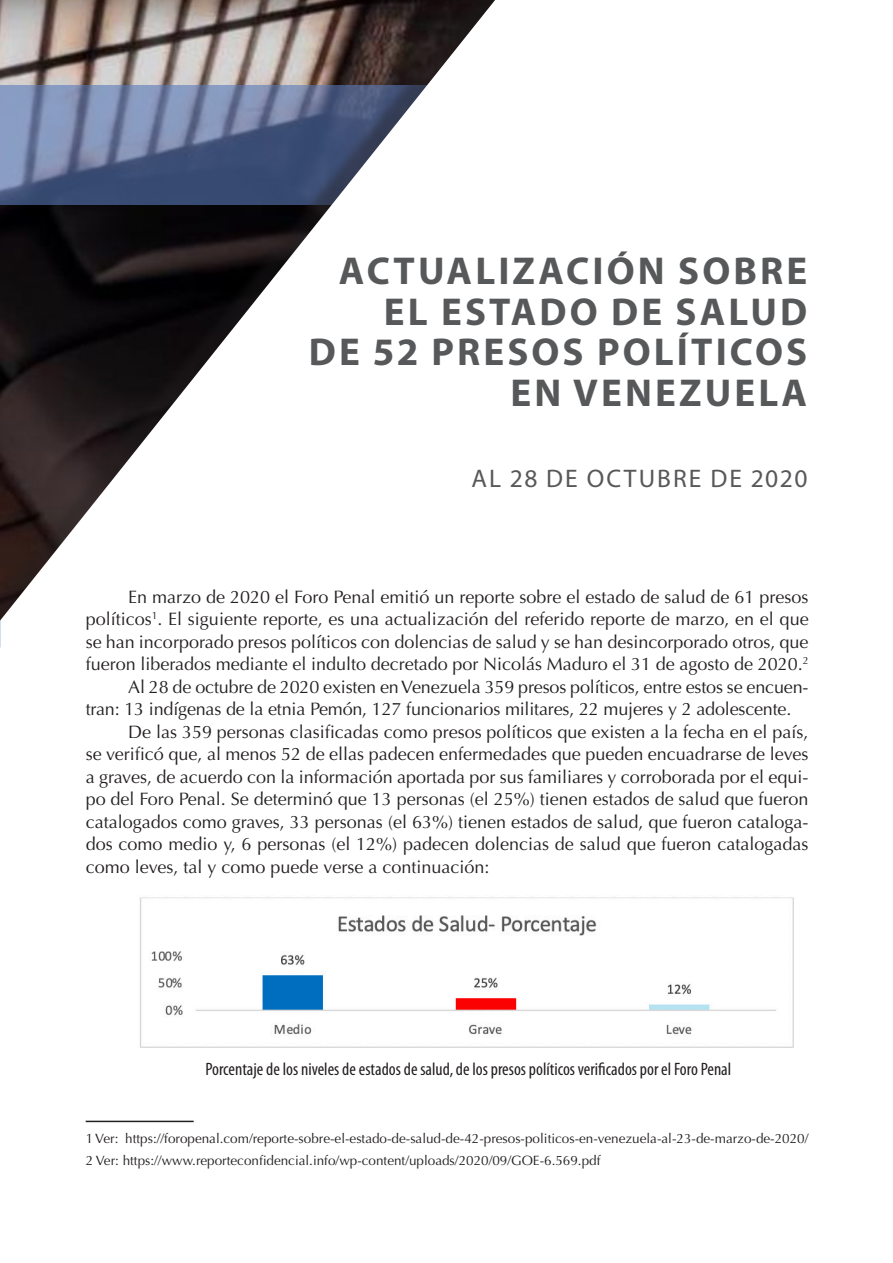
<style>
.page{position:relative;width:893px;height:1263px;background:#fff}
.page>*{position:absolute;margin:0;border:0;box-sizing:border-box;transform-origin:0 0}
.t1{font:700 39px/40.5px "Myriad Pro";letter-spacing:.08em;color:#57585a;text-align:right}
.t2{font:25.5px "Myriad Pro";letter-spacing:.08em;color:#57585a}
.TEXTO_NORMAL{font:18px/22.5px "Optima";letter-spacing:-.01em;color:#231f20;text-align:justify}
.TEXTO_NORMAL-2{font:condensed 18px "Myriad Pro";color:#231f20}
.TEXTO_NORMAL-3{font:13.5px "Optima";color:#231f20}
</style>
<div class="page">
<svg style="left:0;top:0;width:495px;height:1123px"></svg>
<img style="left:138px;top:895px;width:656px;height:158px">
<hr style="left:86px;top:1121px;width:108px;height:1px;background:#231f20">
<p class="t1" style="left:339px;top:250px;width:470px">ACTUALIZACIÓN SOBRE<br>EL ESTADO DE SALUD</p>
<p class="t1" style="left:309px;top:331px;width:500px">DE 52 PRESOS POLÍTICOS<br>EN VENEZUELA</p>
<p class="t2" style="left:471px;top:463px;width:338px">AL 28 DE OCTUBRE DE 2020</p>
<p class="TEXTO_NORMAL" style="left:86px;top:585px;width:724px;text-indent:43px">En marzo de 2020 el Foro Penal emitió un reporte sobre el estado de salud de 61 presos políticos<sup>1</sup>. El siguiente reporte, es una actualización del referido reporte de marzo, en el que se han incorporado presos políticos con dolencias de salud y se han desincorporado otros, que fueron liberados mediante el indulto decretado por Nicolás Maduro el 31 de agosto de 2020.<sup>2</sup></p>
<p class="TEXTO_NORMAL" style="left:86px;top:675px;width:724px;text-indent:43px">Al 28 de octubre de 2020 existen en Venezuela 359 presos políticos, entre estos se encuen&shy;tran: 13 indígenas de la etnia Pemón, 127 funcionarios militares, 22 mujeres y 2 adolescente.</p>
<p class="TEXTO_NORMAL" style="left:86px;top:720px;width:724px;text-indent:43px">De las 359 personas clasificadas como presos políticos que existen a la fecha en el país, se verificó que, al menos 52 de ellas padecen enfermedades que pueden encuadrarse de leves a graves, de acuerdo con la información aportada por sus familiares y corroborada por el equi&shy;po del Foro Penal. Se determinó que 13 personas (el 25%) tienen estados de salud que fueron catalogados como graves, 33 personas (el 63%) tienen estados de salud, que fueron cataloga&shy;dos como medio y, 6 personas (el 12%) padecen dolencias de salud que fueron catalogadas como leves, tal y como puede verse a continuación:</p>
<p class="TEXTO_NORMAL-2" style="left:205px;top:1058px;width:527px">Porcentaje de los niveles de estados de salud, de los presos políticos verificados por el Foro Penal</p>
<p class="TEXTO_NORMAL-3" style="left:86px;top:1130px;width:724px">1 Ver: https://foropenal.com/reporte-sobre-el-estado-de-salud-de-42-presos-politicos-en-venezuela-al-23-de-marzo-de-2020/</p>
<p class="TEXTO_NORMAL-3" style="left:86px;top:1153px;width:516px">2 Ver: https://www.reporteconfidencial.info/wp-content/uploads/2020/09/GOE-6.569.pdf</p>
</div>
